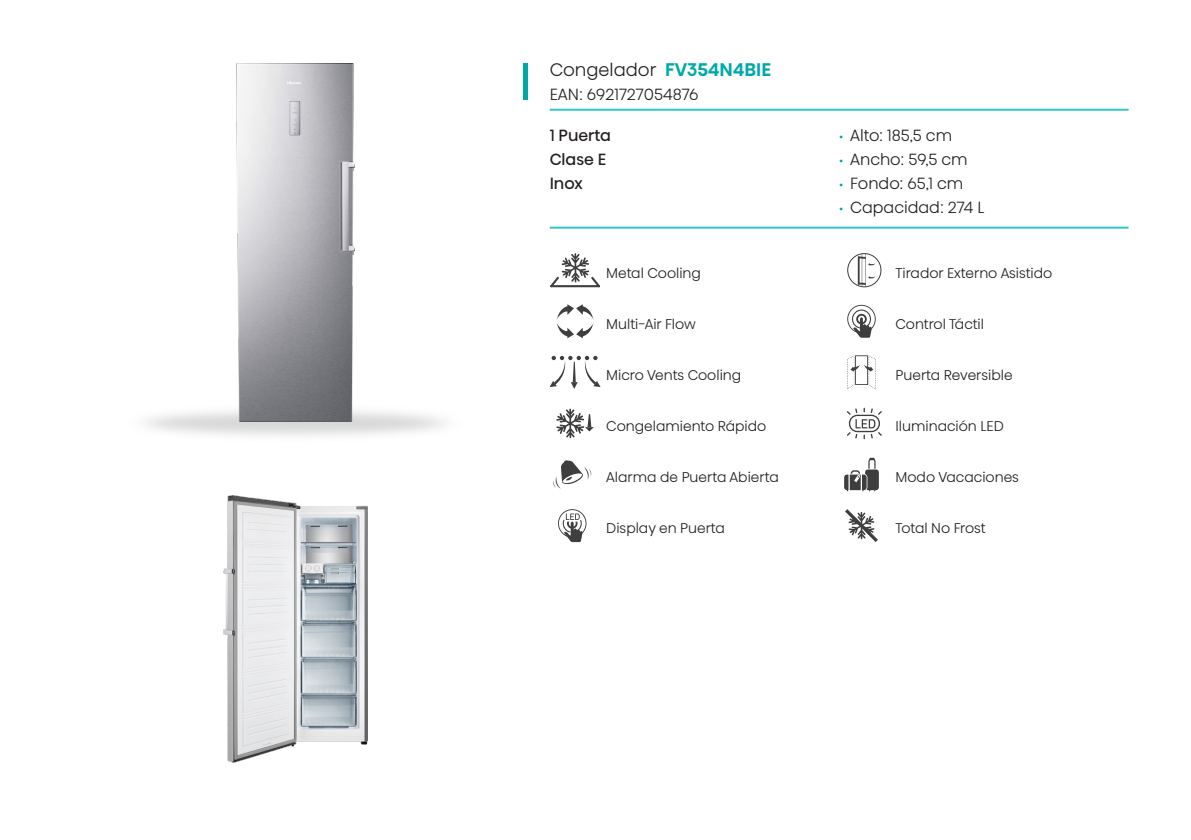
<style>
.page{position:relative;width:1191px;height:840px;background:#fff}
.page>*{position:absolute;margin:0;border:0;box-sizing:border-box;transform-origin:0 0}
.t1{font:300 18px "Hisense Alfabet";color:#231f20}
.t2{font:300 16px "Hisense Alfabet";color:#231f20}
.t3{font:16px/24px "Hisense Alfabet";color:#231f20}
.t4{font:300 14px "Hisense Alfabet";color:#231f20}
.s1{font-weight:500;color:#00a9a7}
.s2{font-size:12px;color:#00a9a7}
</style>
<div class="page">
<img style="left:146px;top:411px;width:298px;height:25px">
<div style="left:522px;top:63px;width:5px;height:36px;background:#00a9a7"></div>
<img style="left:236px;top:63px;width:119px;height:358px">
<hr style="left:550px;top:109px;width:578px;height:2px;background:#30c4cc">
<hr style="left:550px;top:226px;width:578px;height:2px;background:#30c4cc">
<img style="left:224px;top:495px;width:143px;height:266px">
<svg style="left:551px;top:253px;width:49px;height:32px"></svg>
<hr style="left:550px;top:285px;width:50px;height:2px;background:#3e3e3f">
<svg style="left:847px;top:253px;width:34px;height:34px"></svg>
<div style="left:847px;top:253px;width:34px;height:34px;border:1px solid #3e3e3f;border-radius:50%"></div>
<svg style="left:556px;top:304px;width:37px;height:34px"></svg>
<svg style="left:847px;top:304px;width:28px;height:33px"></svg>
<svg style="left:549px;top:355px;width:51px;height:33px"></svg>
<svg style="left:847px;top:355px;width:29px;height:34px"></svg>
<svg style="left:556px;top:408px;width:38px;height:30px"></svg>
<svg style="left:847px;top:407px;width:34px;height:32px"></svg>
<svg style="left:553px;top:460px;width:38px;height:28px"></svg>
<svg style="left:844px;top:457px;width:35px;height:34px"></svg>
<svg style="left:558px;top:509px;width:28px;height:32px"></svg>
<svg style="left:845px;top:509px;width:33px;height:32px"></svg>
<p class="t1" style="left:550px;top:53px;width:223px">Congelador <span class="s1">FV354N4BIE</span></p>
<p class="t2" style="left:550px;top:80px;width:150px">EAN: 6921727054876</p>
<p class="t3" style="left:550px;top:121px;width:63px">1 Puerta<br>Clase E<br>Inox</p>
<p class="t2" style="left:839px;top:120px;width:115px"><span class="s2">•</span> Alto: 185,5 cm</p>
<p class="t2" style="left:839px;top:144px;width:130px"><span class="s2">•</span> Ancho: 59,5 cm</p>
<p class="t2" style="left:839px;top:168px;width:126px"><span class="s2">•</span> Fondo: 65,1 cm</p>
<p class="t2" style="left:839px;top:192px;width:147px"><span class="s2">•</span> Capacidad: 274 L</p>
<p class="t4" style="left:606px;top:259px;width:96px">Metal Cooling</p>
<p class="t4" style="left:895px;top:259px;width:158px">Tirador Externo Asistido</p>
<p class="t4" style="left:606px;top:310px;width:91px">Multi-Air Flow</p>
<p class="t4" style="left:895px;top:310px;width:90px">Control Táctil</p>
<p class="t4" style="left:606px;top:361px;width:136px">Micro Vents Cooling</p>
<p class="t4" style="left:895px;top:361px;width:119px">Puerta Reversible</p>
<p class="t4" style="left:606px;top:413px;width:162px">Congelamiento Rápido</p>
<p class="t4" style="left:895px;top:413px;width:110px">Iluminación LED</p>
<p class="t4" style="left:606px;top:464px;width:174px">Alarma de Puerta Abierta</p>
<p class="t4" style="left:895px;top:464px;width:125px">Modo Vacaciones</p>
<p class="t4" style="left:606px;top:515px;width:120px">Display en Puerta</p>
<p class="t4" style="left:895px;top:515px;width:92px">Total No Frost</p>
</div>
